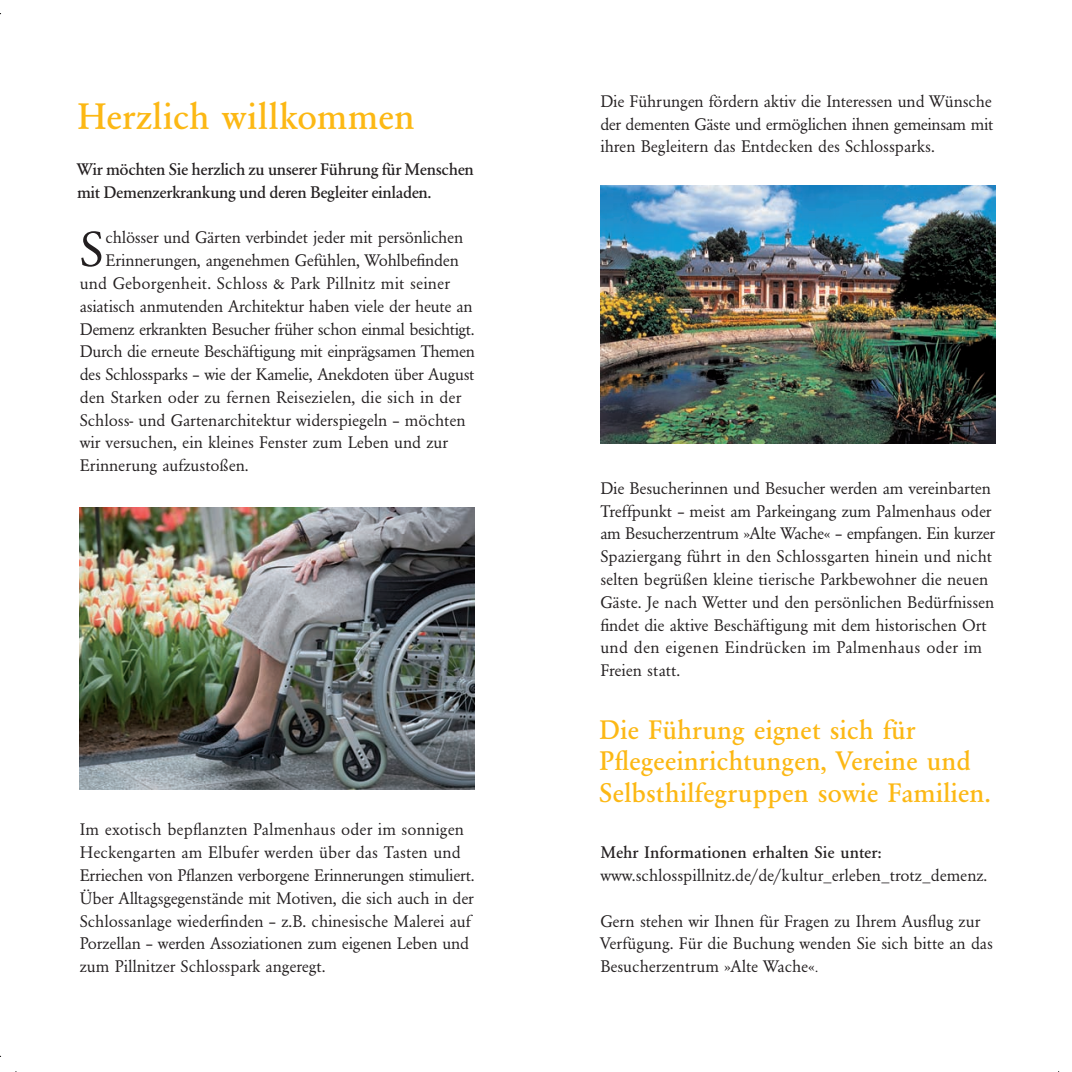
<style>
.page{position:relative;width:1072px;height:1072px;background:#fff}
.page>*{position:absolute;margin:0;border:0;box-sizing:border-box;transform-origin:0 0}
.t1{font:51.62px "URW Garamond T";color:#231f20}
.t2{font:500 38.5px "URW Garamond T";letter-spacing:.005em;color:#fcb814}
.t3{font:500 28px/31.5px "URW Garamond T";color:#fcb814}
.t4{font:17.5px/22.8px "URW Garamond T";color:#231f20}
.t5{font:17.5px "URW Garamond T";letter-spacing:-.02em;color:#231f20}
.t6{font:500 17.5px/22.8px "URW Garamond T";letter-spacing:-.02em;color:#231f20}
.t7{font:17.5px "URW Garamond T";letter-spacing:-.025em;color:#231f20}
.s1{font-weight:500}
.s2{font-size:14px}
</style>
<div class="page">
<img style="left:79px;top:507px;width:395px;height:282px">
<img style="left:600px;top:185px;width:395px;height:258px">
<p class="t2" style="left:77px;top:95px;width:339px">Herzlich willkommen</p>
<p class="t6" style="left:77px;top:158px;width:398px">Wir möchten Sie herzlich zu unserer Führung für Menschen mit Demenzerkrankung und deren Begleiter einladen.</p>
<p class="t1" style="left:80px;top:221px;width:25px">S</p>
<p class="t4" style="left:106px;top:226px;width:359px">chlösser und Gärten verbindet jeder mit persönlichen</p>
<p class="t4" style="left:106px;top:249px;width:354px">Erinnerungen, angenehmen Gefühlen, Wohlbefinden</p>
<p class="t4" style="left:80px;top:272px;width:371px">und Geborgenheit. Schloss &amp; Park Pillnitz mit seiner</p>
<p class="t4" style="left:80px;top:294px;width:394px">asiatisch anmutenden Architektur haben viele der heute an</p>
<p class="t7" style="left:80px;top:319px;width:396px">Demenz erkrankten Besucher früher schon einmal besichtigt.</p>
<p class="t5" style="left:80px;top:342px;width:396px">Durch die erneute Beschäftigung mit einprägsamen Themen</p>
<p class="t5" style="left:80px;top:364px;width:396px">des Schlossparks – wie der Kamelie, Anekdoten über August</p>
<p class="t4" style="left:80px;top:385px;width:383px">den Starken oder zu fernen Reisezielen, die sich in der</p>
<p class="t4" style="left:80px;top:408px;width:387px">Schloss- und Gartenarchitektur widerspiegeln – möchten</p>
<p class="t4" style="left:80px;top:431px;width:369px">wir versuchen, ein kleines Fenster zum Leben und zur</p>
<p class="t4" style="left:80px;top:454px;width:170px">Erinnerung aufzustoßen.</p>
<p class="t4" style="left:80px;top:818px;width:396px">Im exotisch bepflanzten Palmenhaus oder im sonnigen Heckengarten am Elbufer werden über das Tasten und Erriechen von Pflanzen verborgene Erinnerungen stimuliert.<br>Über Alltagsgegenstände mit Motiven, die sich auch in der Schlossanlage wiederfinden – z.B. chinesische Malerei auf Porzellan – werden Assoziationen zum eigenen Leben und zum Pillnitzer Schlosspark angeregt.</p>
<p class="t4" style="left:600px;top:90px;width:394px;text-align:justify">Die Führungen fördern aktiv die Interessen und Wünsche der dementen Gäste und ermöglichen ihnen gemeinsam mit ihren Begleitern das Entdecken des Schlossparks.</p>
<p class="t4" style="left:600px;top:476px;width:396px">Die Besucherinnen und Besucher werden am vereinbarten Treffpunkt – meist am Parkeingang zum Palmenhaus oder am Besucherzentrum »Alte Wache« – empfangen. Ein kurzer Spaziergang führt in den Schlossgarten hinein und nicht selten begrüßen kleine tierische Parkbewohner die neuen Gäste. Je nach Wetter und den persönlichen Bedürfnissen findet die aktive Beschäftigung mit dem historischen Ort und den eigenen Eindrücken im Palmenhaus oder im Freien statt.</p>
<p class="t3" style="left:599px;top:713px;width:393px">Die Führung eignet sich für<br>Pflegeeinrichtungen, Vereine und<br>Selbsthilfegruppen sowie Familien.</p>
<p class="t4" style="left:600px;top:840px;width:388px"><span class="s1">Mehr Informationen erhalten Sie unter: </span>www.schlosspillnitz.de/de/kultur_erleben_trotz_demenz.</p>
<p class="t4" style="left:600px;top:909px;width:394px">Gern stehen wir Ihnen für Fragen zu Ihrem Ausflug zur<br>Verfügung. Für die Buchung wenden Sie sich bitte an das<br>Besucherzentrum »Alte Wache«<span class="s2">.</span></p>
</div>
